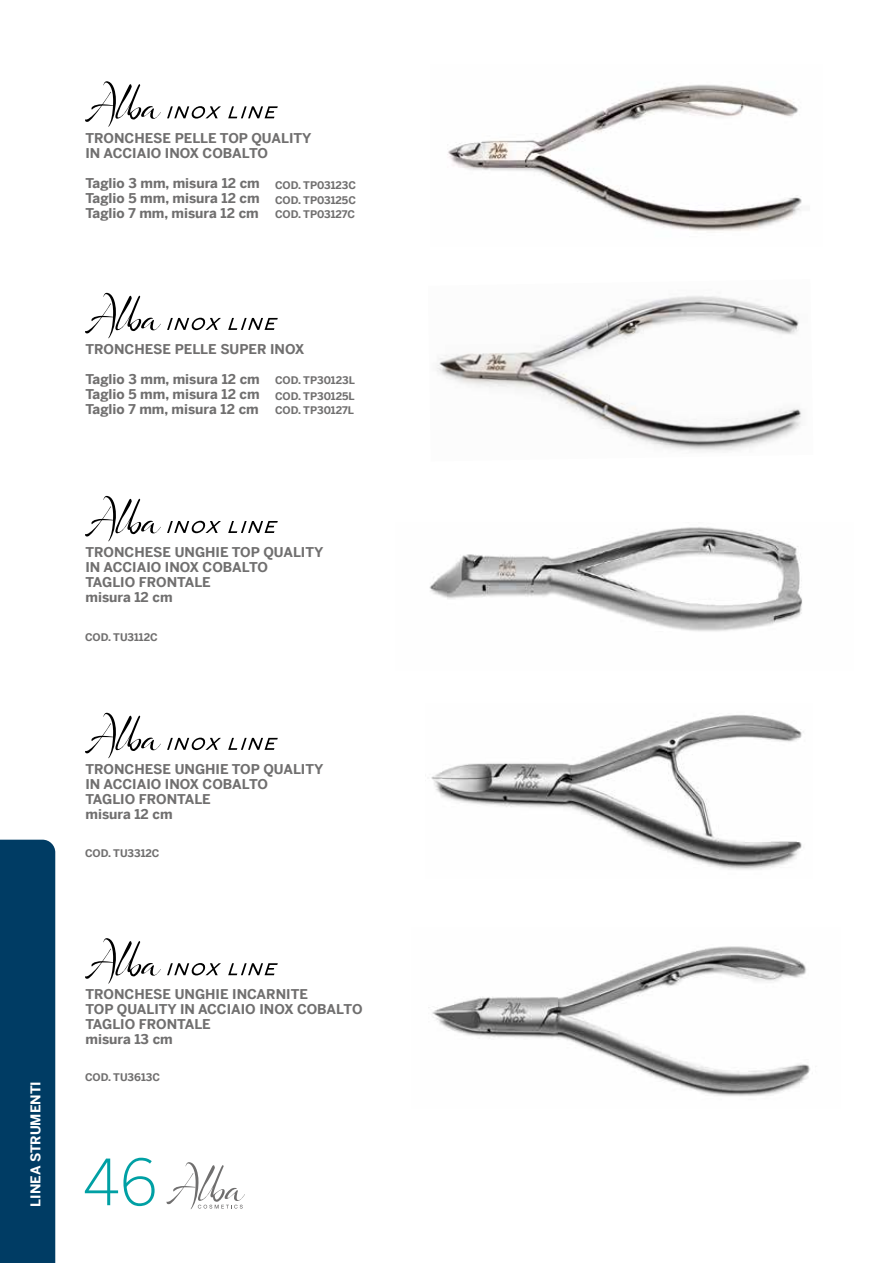
<style>
.page{position:relative;width:893px;height:1263px;background:#fff}
.page>*{position:absolute;margin:0;border:0;box-sizing:border-box;transform-origin:0 0}
.t1{font:300 63px "Benton Sans";color:#00a0a4}
.t2{font:700 13.5px/15px "Benton Sans";color:#706f6f}
.t3{font:700 13.5px "Benton Sans";color:#fff}
.t4{font:700 10.5px/14.9px "Benton Sans";color:#706f6f}
</style>
<div class="page">
<img style="left:447px;top:84px;width:355px;height:147px">
<img style="left:437px;top:296px;width:365px;height:155px">
<svg style="left:85px;top:81px;width:76px;height:46px"></svg>
<svg style="left:167px;top:106px;width:111px;height:13px"></svg>
<svg style="left:85px;top:293px;width:76px;height:46px"></svg>
<svg style="left:167px;top:318px;width:111px;height:12px"></svg>
<svg style="left:85px;top:496px;width:76px;height:46px"></svg>
<svg style="left:167px;top:521px;width:111px;height:12px"></svg>
<img style="left:429px;top:527px;width:373px;height:105px">
<svg style="left:85px;top:713px;width:76px;height:45px"></svg>
<svg style="left:167px;top:738px;width:111px;height:12px"></svg>
<img style="left:431px;top:715px;width:371px;height:155px">
<svg style="left:85px;top:938px;width:76px;height:46px"></svg>
<svg style="left:167px;top:963px;width:111px;height:12px"></svg>
<img style="left:428px;top:946px;width:382px;height:150px">
<svg style="left:166px;top:1162px;width:79px;height:47px"></svg>
<div style="left:0;top:840px;width:55px;height:423px;background:#003c64"></div>
<p class="t2" style="left:85px;top:130px;width:228px">TRONCHESE PELLE TOP QUALITY<br>IN ACCIAIO INOX COBALTO</p>
<p class="t2" style="left:85px;top:175px;width:176px;text-align:justify">Taglio 3 mm, misura 12 cm Taglio 5 mm, misura 12 cm Taglio 7 mm, misura 12 cm</p>
<p class="t4" style="left:275px;top:177px;width:83px">COD. TP03123C<br>COD. TP03125C</p>
<p class="t4" style="left:275px;top:206px;width:82px">COD. TP03127C</p>
<p class="t2" style="left:85px;top:340px;width:221px">TRONCHESE PELLE SUPER INOX</p>
<p class="t2" style="left:85px;top:370px;width:176px;text-align:justify">Taglio 3 mm, misura 12 cm Taglio 5 mm, misura 12 cm Taglio 7 mm, misura 12 cm</p>
<p class="t4" style="left:275px;top:371px;width:81px;line-height:15.9px">COD. TP30123L<br>COD. TP30125L</p>
<p class="t4" style="left:275px;top:401px;width:80px">COD. TP30127L</p>
<p class="t2" style="left:85px;top:543px;width:239px">TRONCHESE UNGHIE TOP QUALITY<br>IN ACCIAIO INOX COBALTO<br>TAGLIO FRONTALE<br>misura 12 cm</p>
<p class="t4" style="left:85px;top:629px;width:74px">COD. TU3112C</p>
<p class="t2" style="left:85px;top:760px;width:239px">TRONCHESE UNGHIE TOP QUALITY<br>IN ACCIAIO INOX COBALTO<br>TAGLIO FRONTALE<br>misura 12 cm</p>
<p class="t4" style="left:85px;top:844px;width:76px">COD. TU3312C</p>
<p class="t3" style="left:24px;top:1206px;width:127px;rotate:-90deg">LINEA STRUMENTI</p>
<p class="t2" style="left:85px;top:985px;width:279px">TRONCHESE UNGHIE INCARNITE<br>TOP QUALITY IN ACCIAIO INOX COBALTO<br>TAGLIO FRONTALE<br>misura 13 cm</p>
<p class="t4" style="left:85px;top:1069px;width:76px">COD. TU3613C</p>
<h1 class="t1" style="left:83px;top:1129px;width:77px">46</h1>
</div>
